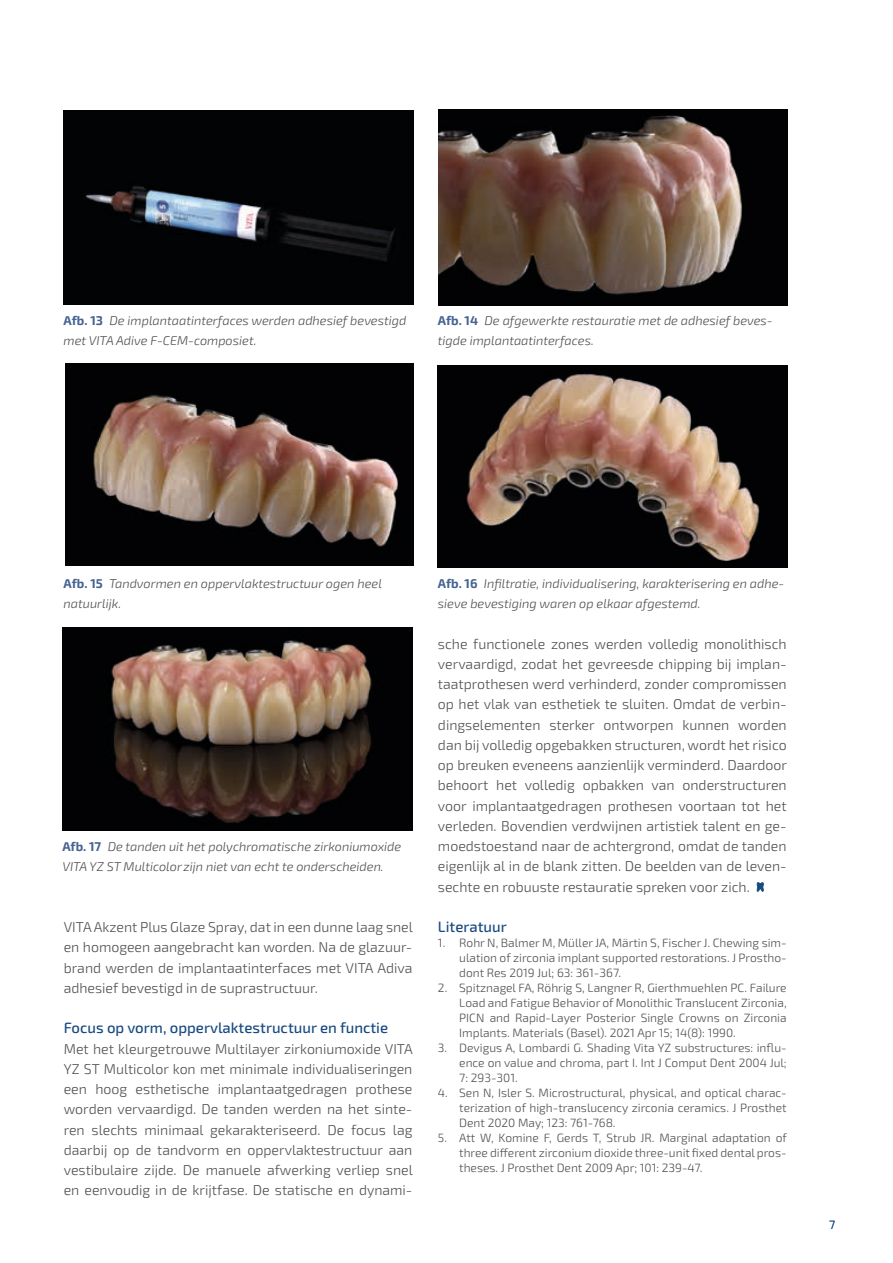
<style>
.page{position:relative;width:893px;height:1263px;background:#fff}
.page>*{position:absolute;margin:0;border:0;box-sizing:border-box;transform-origin:0 0}
.t1{font:500 15px "Exo 2.0";color:#174a80}
.t2{font:300 14.25px/20.2px "Exo 2.0";color:#4d4d4d;text-align:justify}
.t3{font:italic 300 12.75px/20.2px "Exo 2.0";color:#4d4d4d}
.t4{font:300 12px/15px "Exo 2.0";color:#4d4d4d;text-align:justify}
.t5{font:300 12px "Exo 2.0";color:#174a80}
.s1{font-weight:700;font-style:normal;color:#466393}
</style>
<div class="page">
<svg style="left:757px;top:882px;width:7px;height:10px"></svg>
<img style="left:439px;top:110px;width:348px;height:195px">
<img style="left:65px;top:364px;width:349px;height:202px">
<img style="left:438px;top:365px;width:349px;height:203px">
<img style="left:63px;top:628px;width:349px;height:202px">
<img style="left:64px;top:111px;width:350px;height:193px">
<p class="t3" style="left:64px;top:310px;width:344px"><span class="s1">Afb. 13</span> De implantaatinterfaces werden adhesief bevestigd met VITA Adive F-CEM-composiet.</p>
<p class="t3" style="left:438px;top:310px;width:336px"><span class="s1">Afb. 14</span> De afgewerkte restauratie met de adhesief beves&shy;tigde implantaatinterfaces.</p>
<p class="t3" style="left:64px;top:574px;width:320px"><span class="s1">Afb. 15</span> Tandvormen en oppervlaktestructuur ogen heel natuurlijk.</p>
<p class="t3" style="left:438px;top:574px;width:348px"><span class="s1">Afb. 16</span> Infiltratie, individualisering, karakterisering en adhe&shy;sieve bevestiging waren op elkaar afgestemd.</p>
<p class="t3" style="left:62px;top:837px;width:340px"><span class="s1">Afb. 17</span> De tanden uit het polychromatische zirkoniumoxide<br>VITA YZ ST Multicolorzijn niet van echt te onderscheiden.</p>
<p class="t2" style="left:64px;top:917px;width:351px">VITA Akzent Plus Glaze Spray, dat in een dunne laag snel en homogeen aangebracht kan worden. Na de glazuur&shy;brand werden de implantaatinterfaces met VITA Adiva adhesief bevestigd in de suprastructuur.</p>
<p class="t1" style="left:64px;top:1019px;width:326px">Focus op vorm, oppervlaktestructuur en functie</p>
<p class="t2" style="left:64px;top:1039px;width:351px">Met het kleurgetrouwe Multilayer zirkoniumoxide VITA YZ ST Multicolor kon met minimale individualiseringen een hoog esthetische implantaatgedragen prothese worden vervaardigd. De tanden werden na het sinte&shy;ren slechts minimaal gekarakteriseerd. De focus lag daarbij op de tandvorm en oppervlaktestructuur aan vestibulaire zijde. De manuele afwerking verliep snel en eenvoudig in de krijtfase. De statische en dynami-</p>
<p class="t2" style="left:438px;top:634px;width:350px">sche functionele zones werden volledig monolithisch vervaardigd, zodat het gevreesde chipping bij implan&shy;taatprothesen werd verhinderd, zonder compromissen op het vlak van esthetiek te sluiten. Omdat de verbin&shy;dingselementen sterker ontworpen kunnen worden dan bij volledig opgebakken structuren, wordt het risico op breuken eveneens aanzienlijk verminderd. Daardoor behoort het volledig opbakken van onderstructuren voor implantaatgedragen prothesen voortaan tot het verleden. Bovendien verdwijnen artistiek talent en ge&shy;moedstoestand naar de achtergrond, omdat de tanden eigenlijk al in de blank zitten. De beelden van de leven&shy;sechte en robuuste restauratie spreken voor zich.</p>
<p class="t1" style="left:438px;top:918px;width:70px">Literatuur</p>
<p class="t4" style="left:459px;top:936px;width:329px;text-indent:-21px">1. Rohr N, Balmer M, Müller JA, Märtin S, Fischer J. Chewing sim&shy;ulation of zirconia implant supported restorations. J Prostho&shy;dont Res 2019 Jul; 63: 361-367.</p>
<p class="t4" style="left:459px;top:981px;width:329px;text-indent:-21px">2. Spitznagel FA, Röhrig S, Langner R, Gierthmuehlen PC. Failure Load and Fatigue Behavior of Monolithic Translucent Zirconia, PICN and Rapid-Layer Posterior Single Crowns on Zirconia Implants. Materials (Basel). 2021 Apr 15; 14(8): 1990.</p>
<p class="t4" style="left:459px;top:1041px;width:329px;text-indent:-21px">3. Devigus A, Lombardi G. Shading Vita YZ substructures: influ&shy;ence on value and chroma, part I. Int J Comput Dent 2004 Jul; 7: 293-301.</p>
<p class="t4" style="left:459px;top:1086px;width:329px;text-indent:-21px">4. Sen N, Isler S. Microstructural, physical, and optical charac&shy;terization of high-translucency zirconia ceramics. J Prosthet Dent 2020 May; 123: 761-768.</p>
<p class="t4" style="left:459px;top:1131px;width:329px;text-indent:-21px">5. Att W, Komine F, Gerds T, Strub JR. Marginal adaptation of three different zirconium dioxide three-unit fixed dental pros&shy;theses. J Prosthet Dent 2009 Apr; 101: 239-47.</p>
<p class="t5" style="left:829px;top:1218px;width:8px">7</p>
</div>
